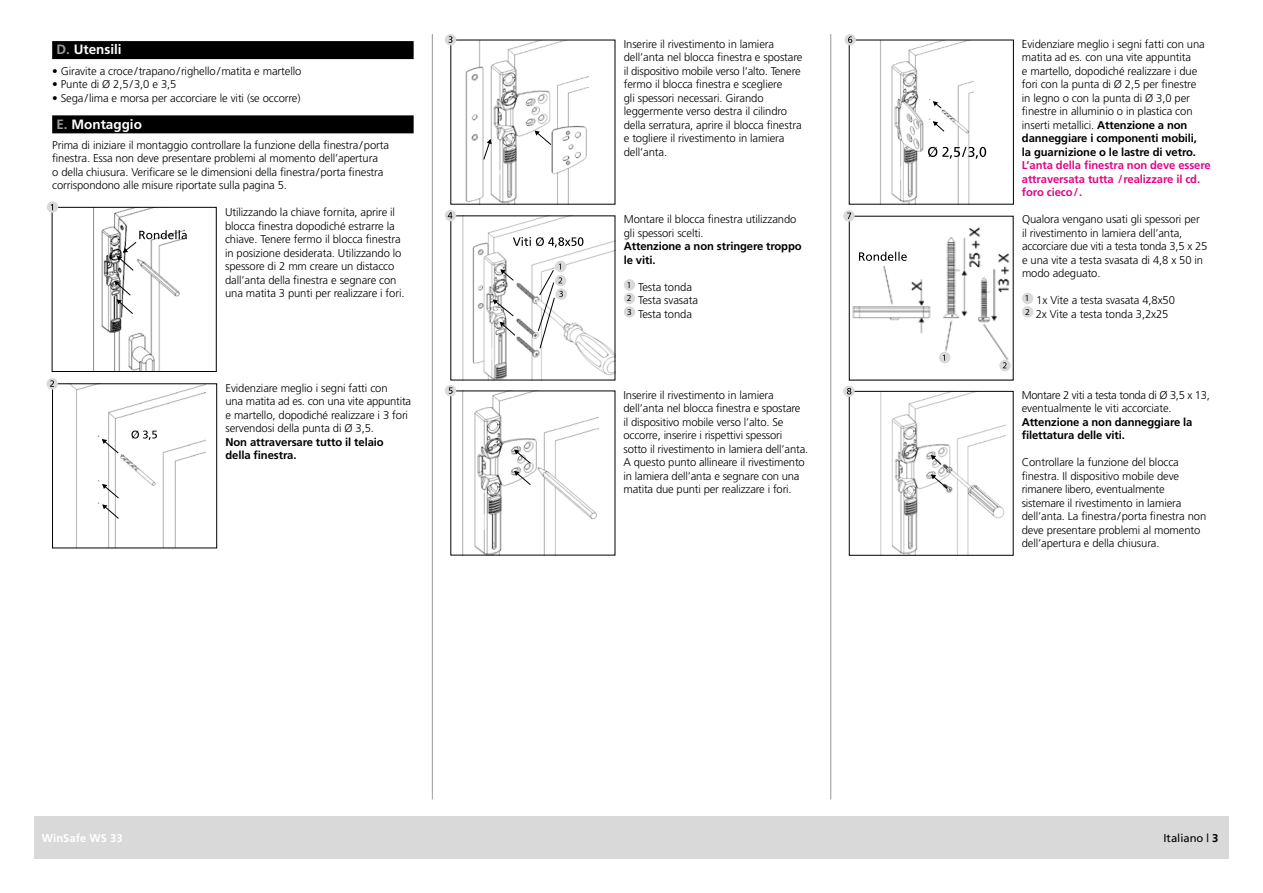
<style>
.page{position:relative;width:1263px;height:893px;background:#fff}
.page>*{position:absolute;margin:0;border:0;box-sizing:border-box;transform-origin:0 0}
.t1{font:700 13.5px "Frutiger";color:#fff}
.t2{font:300 11.25px/13.5px "Frutiger";letter-spacing:-.01em;color:#000}
.t3{font:700 11.25px/13.5px "Frutiger";letter-spacing:-.01em;color:#000}
.t4{font:700 11.25px/13.5px "Frutiger";letter-spacing:-.01em;color:#e10686}
.t5{font:700 11.25px "Frutiger";color:#fff}
.t6{font:11.25px "Frutiger";color:#000}
.s1{color:#989999}
.s2{font-weight:700}
</style>
<div class="page">
<hr style="left:432px;top:34px;width:1px;height:765px;background:#989999">
<hr style="left:830px;top:34px;width:1px;height:765px;background:#989999">
<div style="left:34px;top:816px;width:1195px;height:43px;background:#d9d9da"></div>
<div style="left:1022px;top:293px;width:11px;height:11px;background:#d9d9da;border-radius:50%"></div>
<div style="left:1022px;top:306px;width:11px;height:12px;background:#d9d9da;border-radius:50%"></div>
<div style="left:52px;top:41px;width:362px;height:18px;background:#000"></div>
<div style="left:52px;top:115px;width:362px;height:18px;background:#000"></div>
<img style="left:93px;top:209px;width:91px;height:161px">
<div style="left:52px;top:207px;width:165px;height:165px;border:1px solid #000"></div>
<div style="left:47px;top:201px;width:11px;height:12px;background:#d9d9da;border-radius:50%"></div>
<svg style="left:114px;top:281px;width:19px;height:33px"></svg>
<img style="left:70px;top:385px;width:136px;height:161px">
<div style="left:52px;top:383px;width:165px;height:165px;border:1px solid #000"></div>
<svg style="left:102px;top:439px;width:17px;height:15px"></svg>
<svg style="left:102px;top:484px;width:17px;height:35px"></svg>
<svg style="left:131px;top:430px;width:26px;height:10px"></svg>
<div style="left:47px;top:378px;width:11px;height:11px;background:#d9d9da;border-radius:50%"></div>
<svg style="left:50px;top:380px;width:4px;height:7px"></svg>
<div style="left:624px;top:279px;width:11px;height:12px;background:#d9d9da;border-radius:50%"></div>
<div style="left:624px;top:293px;width:11px;height:11px;background:#d9d9da;border-radius:50%"></div>
<div style="left:624px;top:306px;width:11px;height:12px;background:#d9d9da;border-radius:50%"></div>
<img style="left:453px;top:218px;width:160px;height:160px">
<svg style="left:500px;top:269px;width:14px;height:12px"></svg>
<svg style="left:493px;top:299px;width:23px;height:37px"></svg>
<div style="left:445px;top:210px;width:11px;height:11px;background:#d9d9da;border-radius:50%"></div>
<svg style="left:448px;top:212px;width:4px;height:7px"></svg>
<img style="left:852px;top:227px;width:158px;height:144px">
<img style="left:453px;top:393px;width:145px;height:160px">
<svg style="left:514px;top:449px;width:17px;height:15px"></svg>
<svg style="left:514px;top:471px;width:17px;height:14px"></svg>
<div style="left:445px;top:385px;width:11px;height:11px;background:#d9d9da;border-radius:50%"></div>
<svg style="left:449px;top:387px;width:4px;height:7px"></svg>
<img style="left:465px;top:42px;width:124px;height:160px">
<svg style="left:534px;top:131px;width:18px;height:14px"></svg>
<svg style="left:483px;top:139px;width:9px;height:21px"></svg>
<div style="left:445px;top:34px;width:11px;height:11px;background:#d9d9da;border-radius:50%"></div>
<svg style="left:448px;top:36px;width:4px;height:7px"></svg>
<svg style="left:843px;top:210px;width:12px;height:12px"></svg>
<svg style="left:847px;top:213px;width:4px;height:6px"></svg>
<img style="left:880px;top:393px;width:125px;height:161px">
<div style="left:849px;top:391px;width:164px;height:165px;border:1px solid #000"></div>
<svg style="left:931px;top:455px;width:11px;height:10px"></svg>
<svg style="left:931px;top:474px;width:17px;height:15px"></svg>
<div style="left:843px;top:386px;width:12px;height:11px;background:#d9d9da;border-radius:50%"></div>
<svg style="left:847px;top:388px;width:4px;height:6px"></svg>
<img style="left:880px;top:42px;width:93px;height:160px">
<svg style="left:933px;top:101px;width:9px;height:8px"></svg>
<svg style="left:933px;top:121px;width:12px;height:11px"></svg>
<svg style="left:928px;top:147px;width:58px;height:12px"></svg>
<div style="left:844px;top:34px;width:12px;height:11px;background:#d9d9da;border-radius:50%"></div>
<svg style="left:848px;top:36px;width:4px;height:7px"></svg>
<svg style="left:117px;top:230px;width:70px;height:41px"></svg>
<div style="left:555px;top:261px;width:11px;height:11px;background:#d9d9da;border-radius:50%"></div>
<div style="left:555px;top:275px;width:11px;height:11px;background:#d9d9da;border-radius:50%"></div>
<div style="left:556px;top:288px;width:11px;height:12px;background:#d9d9da;border-radius:50%"></div>
<svg style="left:538px;top:264px;width:25px;height:85px"></svg>
<div style="left:939px;top:352px;width:11px;height:11px;background:#d9d9da;border-radius:50%"></div>
<div style="left:999px;top:360px;width:12px;height:11px;background:#d9d9da;border-radius:50%"></div>
<svg style="left:1003px;top:362px;width:3px;height:6px"></svg>
<svg style="left:513px;top:237px;width:70px;height:10px"></svg>
<svg style="left:859px;top:252px;width:48px;height:9px"></svg>
<p class="t1" style="left:56px;top:42px;width:67px"><span class="s1">D.</span> Utensili</p>
<p class="t2" style="left:52px;top:64px;width:251px">• Giravite a croce/trapano/righello/matita e martello</p>
<p class="t2" style="left:52px;top:77px;width:126px">• Punte di Ø 2,5/3,0 e 3,5</p>
<p class="t2" style="left:52px;top:91px;width:250px">• Sega/lima e morsa per accorciare le viti (se occorre)</p>
<p class="t1" style="left:56px;top:116px;width:87px"><span class="s1">E.</span> Montaggio</p>
<p class="t2" style="left:52px;top:138px;width:338px">Prima di iniziare il montaggio controllare la funzione della finestra/porta finestra. Essa non deve presentare problemi al momento dell’apertura<br>o della chiusura. Verificare se le dimensioni della finestra/porta finestra corrispondono alle misure riportate sulla pagina 5.</p>
<p class="t2" style="left:225px;top:206px;width:181px">Utilizzando la chiave fornita, aprire il blocca finestra dopodiché estrarre la chiave. Tenere fermo il blocca finestra in posizione desiderata. Utilizzando lo spessore di 2 mm creare un distacco dall’anta della finestra e segnare con una matita 3 punti per realizzare i fori.</p>
<p class="t2" style="left:225px;top:381px;width:187px">Evidenziare meglio i segni fatti con<br>una matita ad es. con una vite appuntita e martello, dopodiché realizzare i 3 fori servendosi della punta di Ø 3,5.</p>
<p class="t3" style="left:225px;top:435px;width:160px">Non attraversare tutto il telaio della finestra.</p>
<p class="t5" style="left:42px;top:831px;width:82px">WinSafe WS 33</p>
<p class="t2" style="left:624px;top:37px;width:180px">Inserire il rivestimento in lamiera dell’anta nel blocca finestra e spostare il dispositivo mobile verso l’alto. Tenere fermo il blocca finestra e scegliere<br>gli spessori necessari. Girando leggermente verso destra il cilindro della serratura, aprire il blocca finestra e togliere il rivestimento in lamiera dell’anta.</p>
<p class="t2" style="left:624px;top:212px;width:174px">Montare il blocca finestra utilizzando gli spessori scelti.</p>
<p class="t3" style="left:624px;top:239px;width:179px">Attenzione a non stringere troppo le viti.</p>
<p class="t2" style="left:627px;top:280px;width:73px"><sup>1</sup> Testa tonda<br><sup>2</sup> Testa svasata<br><sup>3</sup> Testa tonda</p>
<p class="t2" style="left:623px;top:388px;width:186px">Inserire il rivestimento in lamiera dell’anta nel blocca finestra e spostare<br>il dispositivo mobile verso l’alto. Se occorre, inserire i rispettivi spessori sotto il rivestimento in lamiera dell’anta.<br>A questo punto allineare il rivestimento in lamiera dell’anta e segnare con una matita due punti per realizzare i fori.</p>
<p class="t2" style="left:1022px;top:37px;width:184px">Evidenziare meglio i segni fatti con una matita ad es. con una vite appuntita<br>e martello, dopodiché realizzare i due fori con la punta di Ø 2,5 per finestre in legno o con la punta di Ø 3,0 per finestre in alluminio o in plastica con inserti metallici. <span class="s2">Attenzione a non danneggiare i componenti mobili, la guarnizione o le lastre di vetro.</span></p>
<p class="t4" style="left:1022px;top:158px;width:190px">L’anta della finestra non deve essere attraversata tutta /realizzare il cd. foro cieco/.</p>
<p class="t2" style="left:1022px;top:212px;width:187px">Qualora vengano usati gli spessori per il rivestimento in lamiera dell’anta, accorciare due viti a testa tonda 3,5 x 25 e una vite a testa svasata di 4,8 x 50 in modo adeguato.</p>
<p class="t2" style="left:1025px;top:293px;width:152px"><sup>1</sup> 1x Vite a testa svasata 4,8x50<br><sup>2</sup> 2x Vite a testa tonda 3,2x25</p>
<p class="t2" style="left:1022px;top:388px;width:190px">Montare 2 viti a testa tonda di Ø 3,5 x 13, eventualmente le viti accorciate.</p>
<p class="t3" style="left:1022px;top:415px;width:172px">Attenzione a non danneggiare la filettatura delle viti.</p>
<p class="t2" style="left:1022px;top:455px;width:186px">Controllare la funzione del blocca finestra. Il dispositivo mobile deve rimanere libero, eventualmente sistemare il rivestimento in lamiera dell’anta. La finestra/porta finestra non deve presentare problemi al momento dell’apertura e della chiusura.</p>
<p class="t6" style="left:1163px;top:831px;width:57px">Italiano | <span class="s2">3</span></p>
</div>
